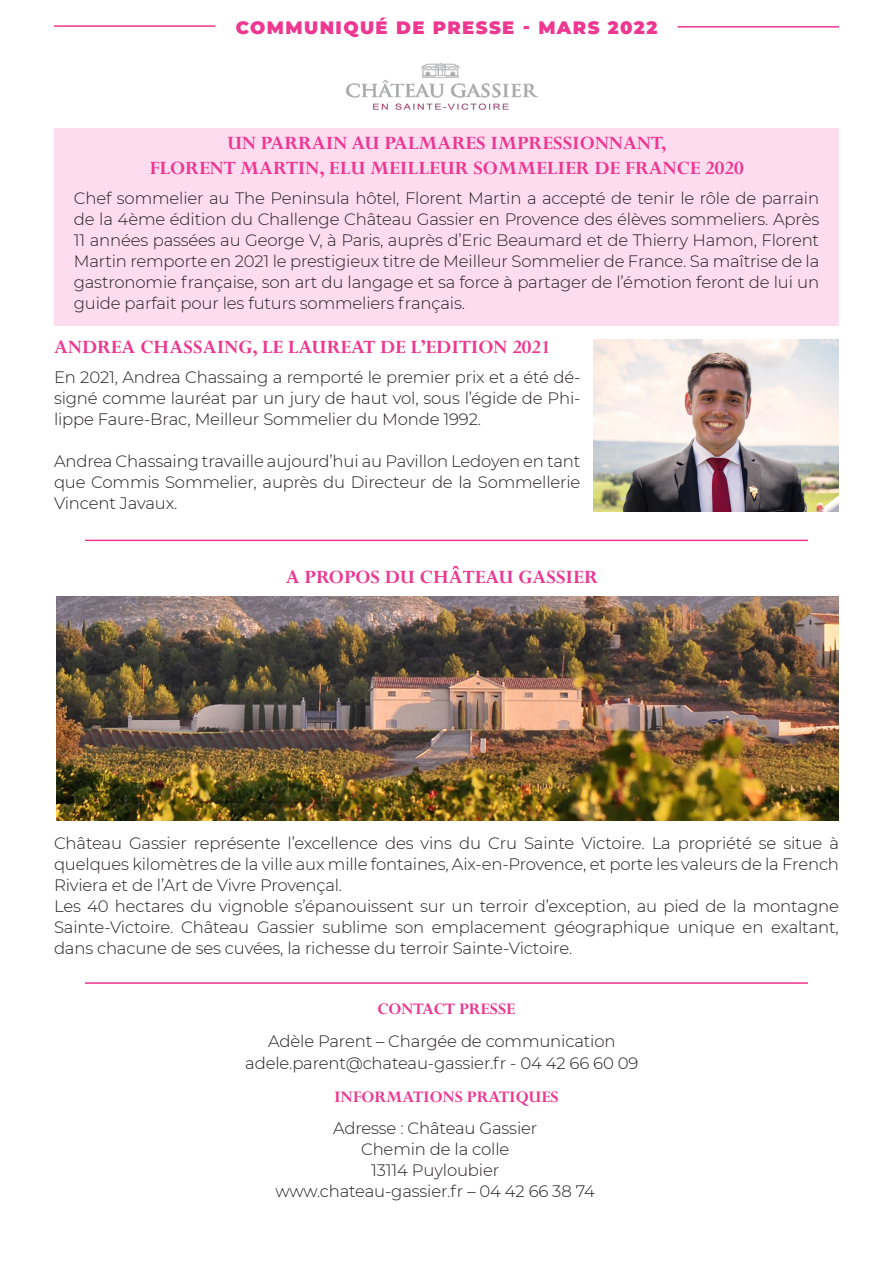
<style>
.page{position:relative;width:893px;height:1263px;background:#fff}
.page>*{position:absolute;margin:0;border:0;box-sizing:border-box;transform-origin:0 0}
.t1{font:700 21px "Perpetua";color:#ed3790}
.t2{font:700 18px "Perpetua";color:#ed3790}
.t3{font:900 18px "Montserrat";letter-spacing:.08em;color:#ed3790}
.t4{font:300 16.5px/21px "Montserrat";letter-spacing:-.01em;color:#231f20;text-align:justify}
</style>
<div class="page">
<div style="left:54px;top:128px;width:785px;height:198px;background:#fddcf0"></div>
<hr style="left:677px;top:26px;width:162px;height:2px;background:#ed3790">
<hr style="left:54px;top:25px;width:161px;height:2px;background:#ed3790">
<hr style="left:85px;top:982px;width:723px;height:2px;background:#ed3790">
<img style="left:593px;top:340px;width:246px;height:171px">
<img style="left:57px;top:596px;width:782px;height:225px">
<hr style="left:85px;top:540px;width:723px;height:1px;background:#ed3790">
<img style="left:346px;top:63px;width:192px;height:47px">
<p class="t3" style="left:236px;top:14px;width:423px">COMMUNIQUÉ DE PRESSE - MARS 2022</p>
<p class="t1" style="left:227px;top:130px;width:441px">UN PARRAIN AU PALMARES IMPRESSIONNANT,</p>
<p class="t1" style="left:149px;top:155px;width:596px">FLORENT MARTIN, ELU MEILLEUR SOMMELIER DE FRANCE 2020</p>
<p class="t4" style="left:74px;top:187px;width:747px">Chef sommelier au The Peninsula hôtel, Florent Martin a accepté de tenir le rôle de parrain de la 4ème édition du Challenge Château Gassier en Provence des élèves sommeliers. Après 11 années passées au George V, à Paris, auprès d’Eric Beaumard et de Thierry Hamon, Florent Martin remporte en 2021 le prestigieux titre de Meilleur Sommelier de France. Sa maîtrise de la gastronomie française, son art du langage et sa force à partager de l’émotion feront de lui un guide parfait pour les futurs sommeliers français.</p>
<p class="t1" style="left:54px;top:333px;width:498px">ANDREA CHASSAING, LE LAUREAT DE L’EDITION 2021</p>
<p class="t4" style="left:54px;top:366px;width:528px">En 2021, Andrea Chassaing a remporté le premier prix et a été dé&shy;signé comme lauréat par un jury de haut vol, sous l’égide de Phi&shy;lippe Faure-Brac, Meilleur Sommelier du Monde 1992.</p>
<p class="t4" style="left:54px;top:450px;width:528px">Andrea Chassaing travaille aujourd’hui au Pavillon Ledoyen en tant que Commis Sommelier, auprès du Directeur de la Sommellerie Vincent Javaux.</p>
<p class="t1" style="left:286px;top:563px;width:313px">A PROPOS DU CHÂTEAU GASSIER</p>
<p class="t4" style="left:54px;top:832px;width:786px">Château Gassier représente l’excellence des vins du Cru Sainte Victoire. La propriété se situe à quelques kilomètres de la ville aux mille fontaines, Aix-en-Provence, et porte les valeurs de la French Riviera et de l’Art de Vivre Provençal.</p>
<p class="t4" style="left:54px;top:895px;width:786px">Les 40 hectares du vignoble s’épanouissent sur un terroir d’exception, au pied de la montagne Sainte-Victoire. Château Gassier sublime son emplacement géographique unique en exaltant, dans chacune de ses cuvées, la richesse du terroir Sainte-Victoire.</p>
<p class="t2" style="left:377px;top:997px;width:139px">CONTACT PRESSE</p>
<p class="t4" style="left:268px;top:1030px;width:349px">Adèle Parent – Chargée de communication</p>
<p class="t4" style="left:245px;top:1052px;width:395px">adele.parent@chateau-gassier.fr - 04 42 66 60 09</p>
<p class="t2" style="left:334px;top:1085px;width:226px">INFORMATIONS PRATIQUES</p>
<p class="t4" style="left:333px;top:1117px;width:206px">Adresse : Château Gassier</p>
<p class="t4" style="left:361px;top:1138px;width:150px">Chemin de la colle</p>
<p class="t4" style="left:371px;top:1159px;width:130px">13114 Puyloubier</p>
<p class="t4" style="left:276px;top:1180px;width:321px">www.chateau-gassier.fr – 04 42 66 38 74</p>
</div>
